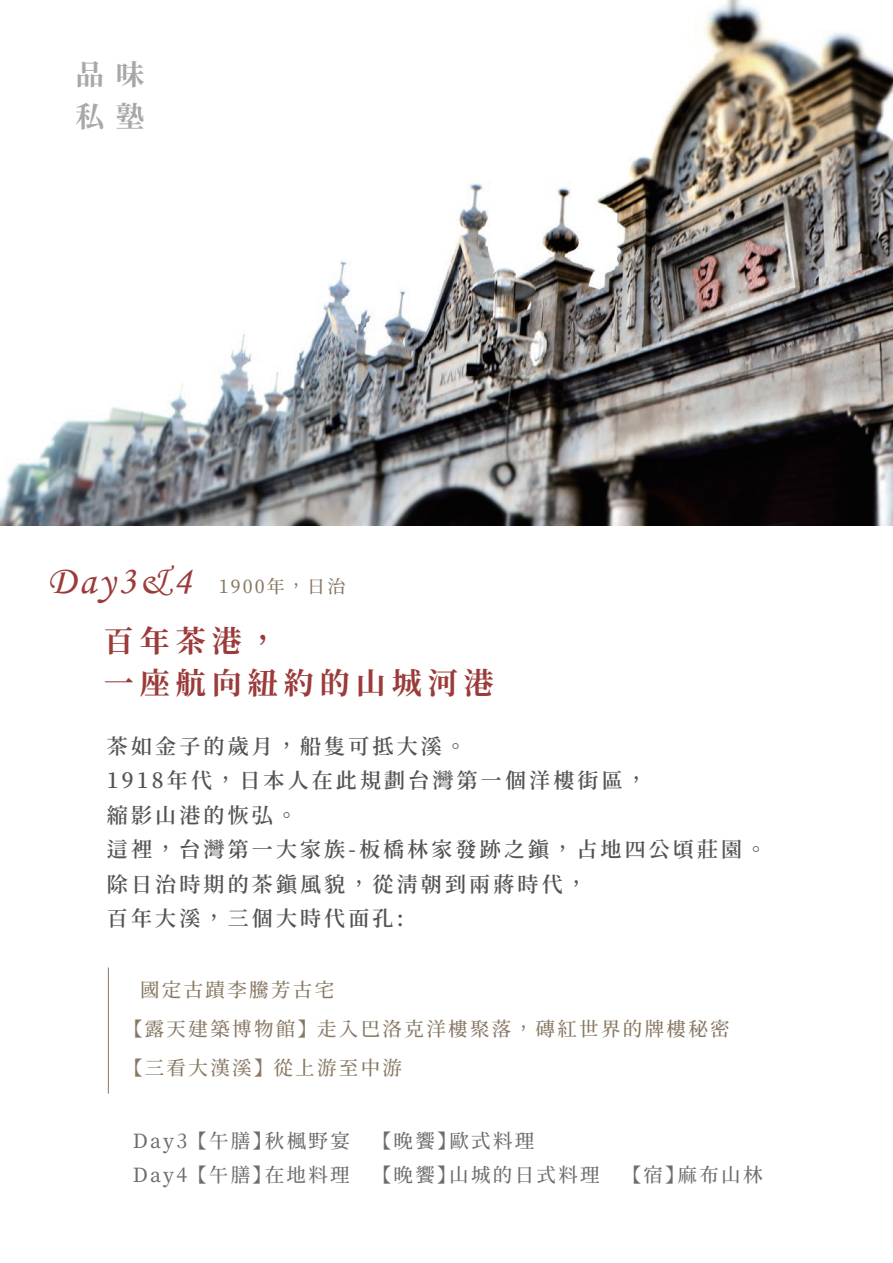
<style>
.page{position:relative;width:893px;height:1263px;background:#fff}
.page>*{position:absolute;margin:0;border:0;box-sizing:border-box;transform-origin:0 0}
.t1{font:40.5px "Monotype Corsiva";color:#9b3b3a}
.t2{font:30px/42px "Gen Yo Min TW B";letter-spacing:.2em;color:#9b3b3a}
.t3{font:28.65px/42px "Gen Yo Min TW B";color:#a8a8a6}
.t4{font:600 21px/34.5px "Gen Yo Min TW";letter-spacing:.15em;color:#535355}
.t5{font:19.5px/39px "Gen Yo Min TW M";letter-spacing:.12em;color:#887863}
.t6{font:19.5px "Gen Yo Min TW M";letter-spacing:.12em;color:#6c6d70}
.t7{font:18px "Gen Yo Min TW M";letter-spacing:.12em;color:#887863}
</style>
<div class="page">
<img style="left:0;top:0;width:893px;height:525px">
<hr style="left:108px;top:967px;width:1px;height:126px;background:#9b8679">
<h3 class="t3" style="left:76px;top:54px;width:70px">品味私塾</h3>
<h1 class="t1" style="left:47px;top:556px;width:145px">Day3&amp;4</h1>
<p class="t7" style="left:219px;top:576px;width:128px">1900年，日治</p>
<h2 class="t2" style="left:104px;top:621px;width:391px">百年茶港，<br>一座航向紐約的山城河港</h2>
<p class="t4" style="left:107px;top:729px;width:661px">茶如金子的歲月，船隻可抵大溪。<br>1918年代，日本人在此規劃台灣第一個洋樓街區，<br>縮影山港的恢弘。<br>這裡，台灣第一大家族-板橋林家發跡之鎭，占地四公頃莊園。除日治時期的茶鎭風貌，從淸朝到兩蔣時代，<br>百年大溪，三個大時代面孔:</p>
<p class="t5" style="left:133px;top:971px;width:599px;text-indent:7px">國定古蹟李騰芳古宅<br>【露天建築博物館】 走入巴洛克洋樓聚落，磚紅世界的牌樓秘密【三看大漢溪】 從上游至中游</p>
<p class="t6" style="left:133px;top:1129px;width:219px">Day3 【午膳】秋楓野宴</p>
<p class="t6" style="left:382px;top:1129px;width:154px">【晚饗】歐式料理</p>
<p class="t6" style="left:133px;top:1164px;width:218px">Day4 【午膳】在地料理</p>
<p class="t6" style="left:381px;top:1164px;width:220px">【晚饗】山城的日式料理</p>
<p class="t6" style="left:631px;top:1164px;width:133px">【宿】麻布山林</p>
</div>
